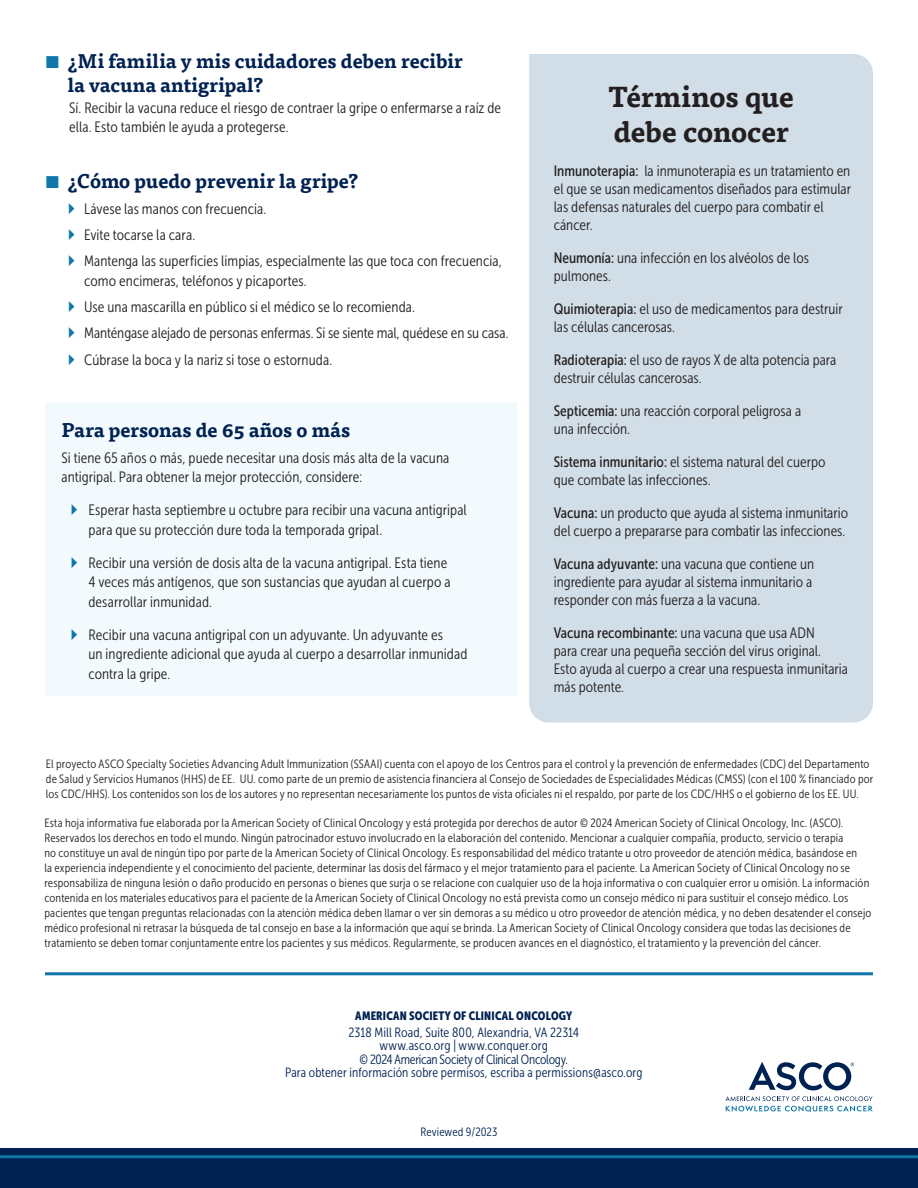
<style>
.page{position:relative;width:918px;height:1188px;background:#fff}
.page>*{position:absolute;margin:0;border:0;box-sizing:border-box;transform-origin:0 0}
.t1{font:700 28.5px/34.5px "Tisa Pro";letter-spacing:-.01em;color:#231f20}
.t2{font:700 19.5px/23.4px "Tisa Pro";color:#002252}
.t3{font:15px/18px "Museo Sans Cond 300";color:#231f20}
.t4{font:13.35px/13.5px "Museo Sans Cond 300";letter-spacing:.01em;color:#002252;text-align:center}
.t5{font:12px/15px "Museo Sans Cond 300";letter-spacing:.015em;color:#231f20}
.t6{font:12px "Museo Sans Cond 900";letter-spacing:.015em;color:#002252}
.t7{font:12px "Museo Sans Cond 300";letter-spacing:.01em;color:#002252}
.s1{font-family:"Museo Sans Cond 500"}
</style>
<div class="page">
<hr style="left:45px;top:972px;width:828px;height:3px;background:#0f76a9">
<div style="left:0;top:1148px;width:918px;height:40px;background:#002252"></div>
<hr style="left:0;top:1155px;width:918px;height:3px;background:#0f76a9">
<svg style="left:749px;top:1062px;width:105px;height:28px"></svg>
<svg style="left:725px;top:1096px;width:148px;height:16px"></svg>
<div style="left:529px;top:54px;width:344px;height:669px;background:#d1dee7"></div>
<div style="left:45px;top:402px;width:472px;height:294px;background:#f2fafd"></div>
<h2 class="t2" style="left:68px;top:49px;width:397px">¿Mi familia y mis cuidadores deben recibir la vacuna antigripal?</h2>
<p class="t3" style="left:69px;top:98px;width:433px;line-height:19.5px">Sí. Recibir la vacuna reduce el riesgo de contraer la gripe o enfermarse a raíz de ella. Esto también le ayuda a protegerse.</p>
<h2 class="t2" style="left:68px;top:168px;width:292px">¿Cómo puedo prevenir la gripe?</h2>
<p class="t3" style="left:84px;top:196px;width:419px;line-height:26.2px">Lávese las manos con frecuencia.<br>Evite tocarse la cara.<br>Mantenga las superficies limpias, especialmente las que toca con frecuencia,</p>
<p class="t3" style="left:84px;top:268px;width:426px;line-height:26.2px">como encimeras, teléfonos y picaportes.<br>Use una mascarilla en público si el médico se lo recomienda.<br>Manténgase alejado de personas enfermas. Si se siente mal, quédese en su casa.<br>Cúbrase la boca y la nariz si tose o estornuda.</p>
<h2 class="t2" style="left:62px;top:417px;width:290px">Para personas de 65 años o más</h2>
<p class="t3" style="left:62px;top:448px;width:389px;line-height:19.5px">Si tiene 65 años o más, puede necesitar una dosis más alta de la vacuna antigripal. Para obtener la mejor protección, considere:</p>
<p class="t3" style="left:88px;top:501px;width:380px;line-height:19.5px">Esperar hasta septiembre u octubre para recibir una vacuna antigripal para que su protección dure toda la temporada gripal.</p>
<p class="t3" style="left:88px;top:553px;width:364px;line-height:19.5px">Recibir una versión de dosis alta de la vacuna antigripal. Esta tiene<br>4 veces más antígenos, que son sustancias que ayudan al cuerpo a desarrollar inmunidad.</p>
<p class="t3" style="left:88px;top:625px;width:380px;line-height:19.5px">Recibir una vacuna antigripal con un adyuvante. Un adyuvante es<br>un ingrediente adicional que ayuda al cuerpo a desarrollar inmunidad contra la gripe.</p>
<h2 class="t1" style="left:608px;top:78px;width:187px">Términos que debe conocer</h2>
<p class="t3" style="left:554px;top:162px;width:299px"><span class="s1">Inmunoterapia:</span> la inmunoterapia es un tratamiento en el que se usan medicamentos diseñados para estimular las defensas naturales del cuerpo para combatir el cáncer.</p>
<p class="t3" style="left:554px;top:249px;width:257px"><span class="s1">Neumonía:</span> una infección en los alvéolos de los pulmones.</p>
<p class="t3" style="left:554px;top:300px;width:291px"><span class="s1">Quimioterapia:</span> el uso de medicamentos para destruir las células cancerosas.</p>
<p class="t3" style="left:554px;top:351px;width:284px"><span class="s1">Radioterapia:</span> el uso de rayos X de alta potencia para destruir células cancerosas.</p>
<p class="t3" style="left:554px;top:402px;width:249px"><span class="s1">Septicemia:</span> una reacción corporal peligrosa a una infección.</p>
<p class="t3" style="left:554px;top:453px;width:273px"><span class="s1">Sistema inmunitario:</span> el sistema natural del cuerpo que combate las infecciones.</p>
<p class="t3" style="left:554px;top:504px;width:296px"><span class="s1">Vacuna:</span> un producto que ayuda al sistema inmunitario del cuerpo a prepararse para combatir las infecciones.</p>
<p class="t3" style="left:554px;top:555px;width:262px"><span class="s1">Vacuna adyuvante:</span> una vacuna que contiene un ingrediente para ayudar al sistema inmunitario a responder con más fuerza a la vacuna.</p>
<p class="t3" style="left:554px;top:624px;width:296px"><span class="s1">Vacuna recombinante:</span> una vacuna que usa ADN<br>para crear una pequeña sección del virus original.<br>Esto ayuda al cuerpo a crear una respuesta inmunitaria más potente.</p>
<p class="t5" style="left:46px;top:756px;width:829px">El proyecto ASCO Specialty Societies Advancing Adult Immunization (SSAAI) cuenta con el apoyo de los Centros para el control y la prevención de enfermedades (CDC) del Departamento de Salud y Servicios Humanos (HHS) de EE. UU. como parte de un premio de asistencia financiera al Consejo de Sociedades de Especialidades Médicas (CMSS) (con el 100 % financiado por los CDC/HHS). Los contenidos son los de los autores y no representan necesariamente los puntos de vista oficiales ni el respaldo, por parte de los CDC/HHS o el gobierno de los EE. UU.</p>
<p class="t5" style="left:44px;top:815px;width:829px">Esta hoja informativa fue elaborada por la American Society of Clinical Oncology y está protegida por derechos de autor © 2024 American Society of Clinical Oncology, Inc. (ASCO).<br>Reservados los derechos en todo el mundo. Ningún patrocinador estuvo involucrado en la elaboración del contenido. Mencionar a cualquier compañía, producto, servicio o terapia<br>no constituye un aval de ningún tipo por parte de la American Society of Clinical Oncology. Es responsabilidad del médico tratante u otro proveedor de atención médica, basándose en<br>la experiencia independiente y el conocimiento del paciente, determinar las dosis del fármaco y el mejor tratamiento para el paciente. La American Society of Clinical Oncology no se responsabiliza de ninguna lesión o daño producido en personas o bienes que surja o se relacione con cualquier uso de la hoja informativa o con cualquier error u omisión. La información contenida en los materiales educativos para el paciente de la American Society of Clinical Oncology no está prevista como un consejo médico ni para sustituir el consejo médico. Los pacientes que tengan preguntas relacionadas con la atención médica deben llamar o ver sin demoras a su médico u otro proveedor de atención médica, y no deben desatender el consejo médico profesional ni retrasar la búsqueda de tal consejo en base a la información que aquí se brinda. La American Society of Clinical Oncology considera que todas las decisiones de tratamiento se deben tomar conjuntamente entre los pacientes y sus médicos. Regularmente, se producen avances en el diagnóstico, el tratamiento y la prevención del cáncer.</p>
<p class="t6" style="left:355px;top:1009px;width:218px">AMERICAN SOCIETY OF CLINICAL ONCOLOGY</p>
<p class="t4" style="left:285px;top:1025px;width:359px">2318 Mill Road, Suite 800, Alexandria, VA 22314<br>www.asco.org | www.conquer.org<br>© 2024 American Society of Clinical Oncology.<br>Para obtener información sobre permisos, escriba a permissions@asco.org</p>
<p class="t7" style="left:420px;top:1126px;width:79px">Reviewed 9/2023</p>
</div>
